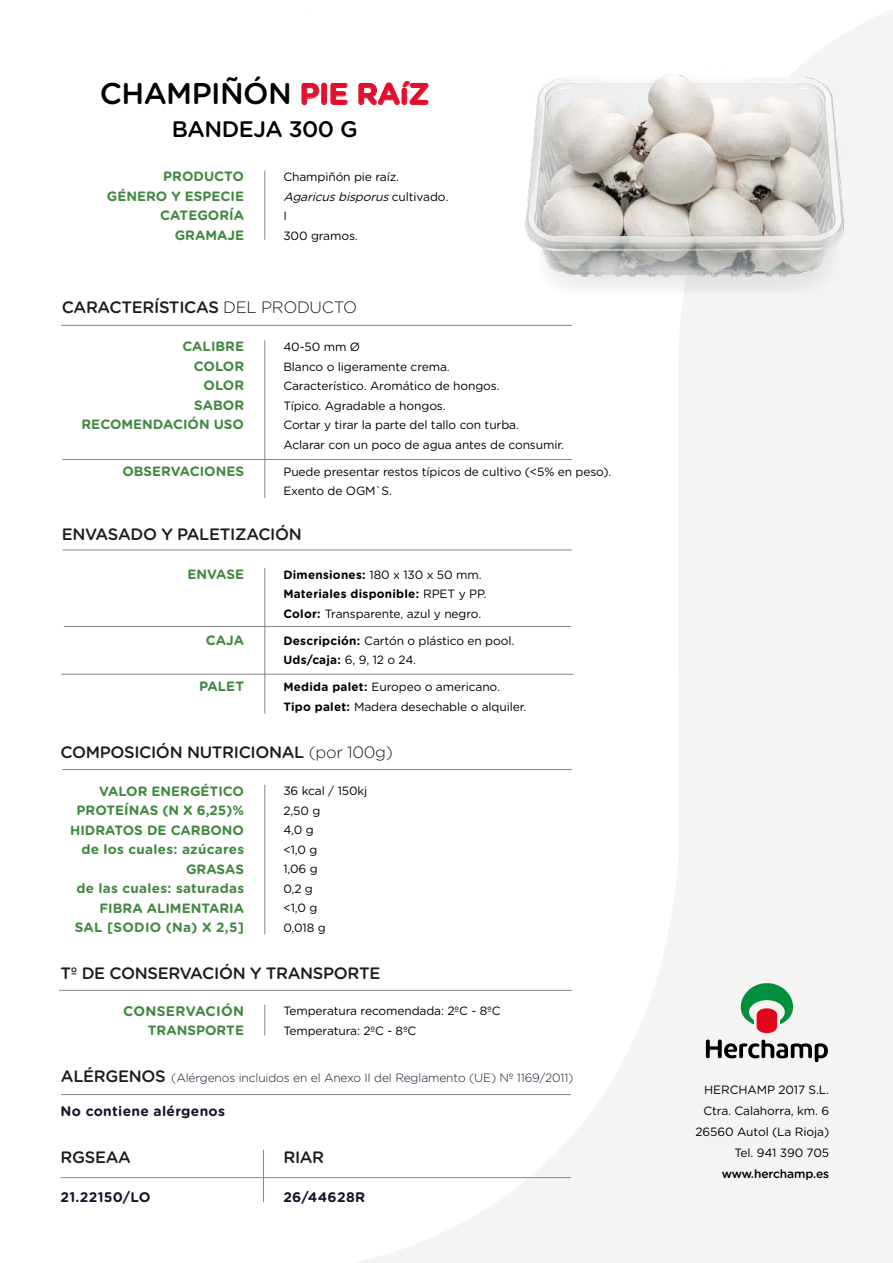
<style>
.page{position:relative;width:893px;height:1263px;background:#fff}
.page>*{position:absolute;margin:0;border:0;box-sizing:border-box;transform-origin:0 0}
.t1{font:500 30px "Gotham Rounded";letter-spacing:-.02em;color:#000}
.t2{font:500 22.5px "Gotham Rounded";letter-spacing:-.02em;color:#000}
.t3{font:500 16.5px "Gotham Rounded";letter-spacing:-.02em;color:#1c1c1c}
.t4{font:700 13.8px "Gotham Rounded";letter-spacing:.02em;color:#12172b}
.t5{font:700 13.8px "Gotham Rounded";letter-spacing:.02em;color:#418840}
.t6{font:700 13.5px/19.5px "Gotham Rounded";color:#418840;text-align:right}
.t7{font:12px/19.5px "Gotham Rounded";letter-spacing:-.01em;color:#000}
.t8{font:300 12px "Gotham Rounded";letter-spacing:-.01em;color:#12172b}
.t9{font:500 12px "Gotham Rounded";letter-spacing:-.01em;color:#000}
.s1{font-weight:700;color:#e40d2c}
.s2{font-style:italic}
.s3{font-weight:300}
.s4{font-weight:700}
.s5{font-weight:500;font-size:16.5px;color:#1c1c1c}
</style>
<div class="page">
<div style="left:678px;top:9px;width:215px;height:1254px;background:#f6f3f3"></div>
<svg style="left:215px;top:781px;width:505px;height:482px"></svg>
<hr style="left:265px;top:340px;width:1px;height:158px;background:#878787">
<hr style="left:61px;top:325px;width:511px;height:1px;background:#878787">
<hr style="left:62px;top:550px;width:510px;height:1px;background:#878787">
<hr style="left:62px;top:459px;width:510px;height:1px;background:#878787">
<hr style="left:62px;top:769px;width:510px;height:1px;background:#878787">
<hr style="left:64px;top:626px;width:507px;height:1px;background:#878787">
<hr style="left:265px;top:568px;width:1px;height:145px;background:#878787">
<hr style="left:265px;top:171px;width:1px;height:69px;background:#878787">
<hr style="left:61px;top:1094px;width:510px;height:1px;background:#878787">
<hr style="left:265px;top:785px;width:1px;height:149px;background:#878787">
<hr style="left:59px;top:990px;width:513px;height:1px;background:#878787">
<hr style="left:265px;top:1005px;width:1px;height:30px;background:#878787">
<svg style="left:554px;top:276px;width:289px;height:20px;fill:#efeeee"></svg>
<img style="left:678px;top:46px;width:190px;height:228px">
<img style="left:525px;top:61px;width:318px;height:215px">
<svg style="left:706px;top:1039px;width:122px;height:23px"></svg>
<svg style="left:729px;top:983px;width:75px;height:41px"></svg>
<div style="left:757px;top:1006px;width:20px;height:29px;background:#e3051b;border-radius:9px"></div>
<hr style="left:61px;top:674px;width:512px;height:1px;background:#878787">
<hr style="left:60px;top:1177px;width:511px;height:1px;background:#878787">
<hr style="left:263px;top:1150px;width:1px;height:52px;background:#878787">
<h1 class="t1" style="left:100px;top:72px;width:331px">CHAMPIÑÓN <span class="s1">PIE RAíZ</span></h1>
<h2 class="t2" style="left:172px;top:113px;width:187px">BANDEJA 300 G</h2>
<p class="t6" style="left:107px;top:166px;width:139px">PRODUCTO<br>GÉNERO Y ESPECIE<br>CATEGORÍA<br>GRAMAJE</p>
<p class="t7" style="left:283px;top:167px;width:171px">Champiñón pie raíz.<br><span class="s2">Agaricusbisporus</span>c u l t i v a d o <span class="s2">.<br></span>I<br>300 gramos.</p>
<h3 class="t3" style="left:62px;top:295px;width:297px">CARACTERÍSTICAS <span class="s3">DEL PRODUCTO</span></h3>
<p class="t6" style="left:82px;top:336px;width:164px">CALIBRE<br>COLOR<br>OLOR<br>SABOR<br>RECOMENDACIÓN USO</p>
<p class="t6" style="left:122px;top:461px;width:123px">OBSERVACIONES</p>
<p class="t7" style="left:283px;top:336px;width:282px">40-50 mm Ø<br>Blanco o ligeramente crema.<br>Característico. Aromático de hongos.<br>Típico. Agradable a hongos.<br>Cortar y tirar la parte del tallo con turba.<br>Aclarar con un poco de agua antes de consumir.</p>
<p class="t7" style="left:283px;top:461px;width:330px">Puede presentar restos típicos de cultivo (&lt;5% en peso).<br>Exento de OGM`S.</p>
<h3 class="t3" style="left:62px;top:522px;width:242px">ENVASADO Y PALETIZACIÓN</h3>
<p class="t6" style="left:188px;top:563px;width:58px">ENVASE</p>
<p class="t6" style="left:206px;top:629px;width:40px">CAJA</p>
<p class="t6" style="left:199px;top:676px;width:46px">PALET</p>
<p class="t7" style="left:283px;top:564px;width:205px"><span class="s4">Dimensiones:</span> 180 x 130 x 50 mm.<br><span class="s4">Materiales disponible:</span> RPET y PP.<br><span class="s4">Color:</span> Transparente, azul y negro.</p>
<p class="t7" style="left:283px;top:630px;width:232px"><span class="s4">Descripción:</span> Cartón o plástico en pool.<br><span class="s4">Uds/caja:</span> 6, 9, 12 o 24.</p>
<p class="t7" style="left:283px;top:676px;width:245px"><span class="s4">Medida palet:</span> Europeo o americano.<br><span class="s4">Tipo palet:</span> Madera desechable o alquiler.</p>
<h3 class="t3" style="left:61px;top:740px;width:334px">COMPOSICIÓN NUTRICIONAL <span class="s3">(por 100g)</span></h3>
<p class="t6" style="left:70px;top:780px;width:175px">VALOR ENERGÉTICO<br>PROTEÍNAS (N X 6,25)%<br>HIDRATOS DE CARBONO de los cuales: azúcares<br>GRASAS<br>de las cuales: saturadas<br>FIBRA ALIMENTARIA<br>SAL [SODIO (Na) X 2,5]</p>
<p class="t7" style="left:283px;top:781px;width:86px">36 kcal / 150kj<br>2,50 g<br>4,0 g<br>&lt;1,0 g<br>1,06 g<br>0,2 g<br>&lt;1,0 g<br>0,018 g</p>
<h3 class="t3" style="left:61px;top:961px;width:321px">Tº DE CONSERVACIÓN Y TRANSPORTE</h3>
<p class="t5" style="left:123px;top:1001px;width:122px">CONSERVACIÓN</p>
<p class="t6" style="left:148px;top:1020px;width:98px">TRANSPORTE</p>
<p class="t7" style="left:283px;top:1001px;width:219px">Temperatura recomendada: 2ºC - 8ºC<br>Temperatura: 2ºC - 8ºC</p>
<p class="t8" style="left:61px;top:1070px;width:514px"><span class="s5">ALÉRGENOS</span> (Alérgenos incluidos en el Anexo II del Reglamento (UE) Nº 1169/2011)</p>
<p class="t4" style="left:61px;top:1100px;width:166px">No contiene alérgenos</p>
<h3 class="t3" style="left:61px;top:1145px;width:72px">RGSEAA</h3>
<h3 class="t3" style="left:283px;top:1145px;width:42px">RIAR</h3>
<p class="t4" style="left:61px;top:1187px;width:91px">21.22150/LO</p>
<p class="t4" style="left:283px;top:1187px;width:83px">26/44628R</p>
<p class="t7" style="left:695px;top:1078px;width:135px;line-height:21px;text-align:right">HERCHAMP 2017 S.L.<br>Ctra. Calahorra, km. 6<br>26560 Autol (La Rioja)<br>Tel. 941 390 705</p>
<p class="t9" style="left:722px;top:1165px;width:109px">www.herchamp.es</p>
</div>
